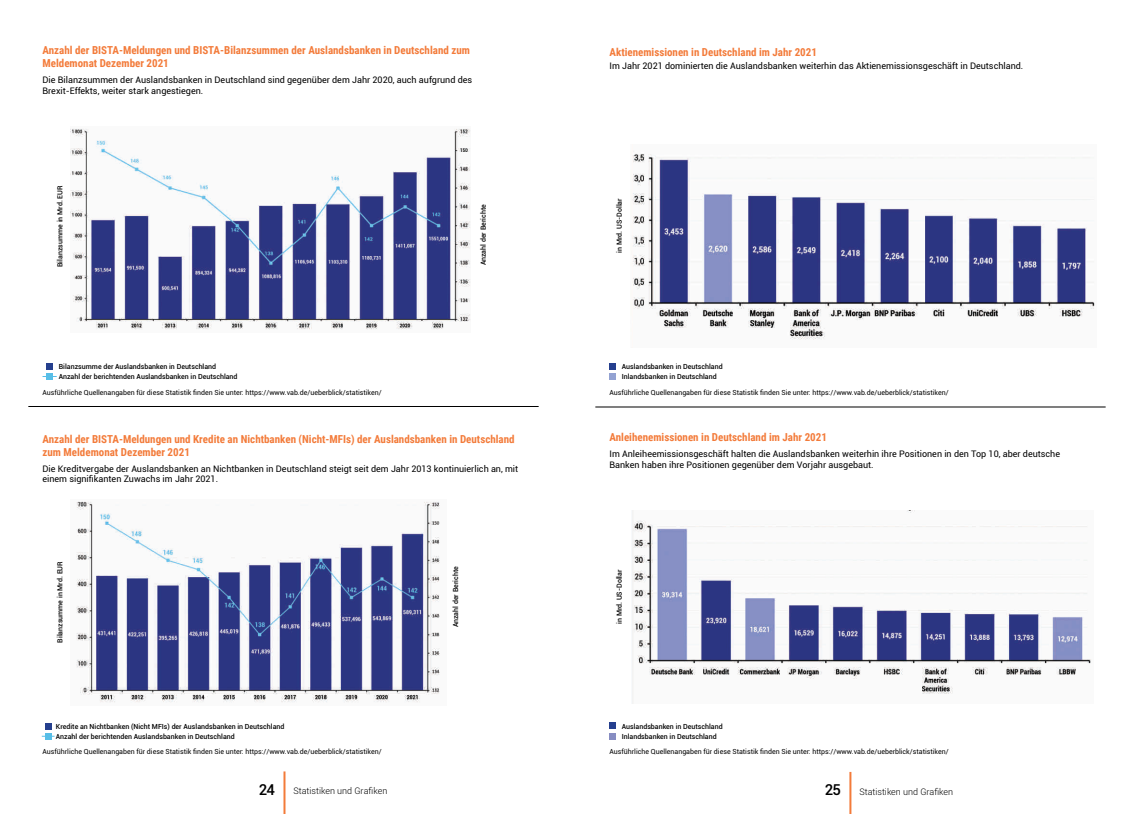
<style>
.page{position:relative;width:1134px;height:814px;background:#fff}
.page>*{position:absolute;margin:0;border:0;box-sizing:border-box;transform-origin:0 0}
.t1{font:500 15px "Roboto";color:#000}
.t2{font:700 11px/13.2px "Roboto Condensed";color:#f37b3a}
.t3{font:9px/10.8px "Roboto";color:#000}
.t4{font:300 9px "Roboto";color:#000}
.t5{font:500 7px "Roboto";color:#000}
.t6{font:7px "Roboto";color:#000}
</style>
<div class="page">
<hr style="left:283px;top:771px;width:2px;height:43px;background:#f37b3a">
<hr style="left:28px;top:406px;width:511px;height:1px;background:#000">
<svg style="left:42px;top:723px;width:13px;height:16px"></svg>
<svg style="left:43px;top:363px;width:14px;height:16px"></svg>
<hr style="left:849px;top:771px;width:2px;height:43px;background:#f37b3a">
<hr style="left:595px;top:407px;width:511px;height:1px;background:#000">
<img style="left:632px;top:151px;width:463px;height:189px">
<img style="left:632px;top:510px;width:459px;height:193px">
<svg style="left:610px;top:363px;width:6px;height:6px"></svg>
<div style="left:609px;top:373px;width:7px;height:6px;background:#93a2d2"></div>
<svg style="left:610px;top:722px;width:6px;height:6px"></svg>
<div style="left:609px;top:733px;width:7px;height:6px;background:#878dc2"></div>
<img style="left:71px;top:128px;width:400px;height:202px">
<img style="left:76px;top:501px;width:364px;height:202px">
<p class="t2" style="left:43px;top:43px;width:429px">Anzahl der BISTA-Meldungen und BISTA-Bilanzsummen der Auslandsbanken in Deutschland zum</p>
<p class="t2" style="left:43px;top:56px;width:128px">Meldemonat Dezember 2021</p>
<p class="t3" style="left:43px;top:74px;width:431px">Die Bilanzsummen der Auslandsbanken in Deutschland sind gegenüber dem Jahr 2020, auch aufgrund des</p>
<p class="t3" style="left:43px;top:85px;width:162px">Brexit-Effekts, weiter stark angestiegen.</p>
<p class="t2" style="left:609px;top:45px;width:209px">Aktienemissionen in Deutschland im Jahr 2021</p>
<p class="t3" style="left:609px;top:60px;width:415px">Im Jahr 2021 dominierten die Auslandsbanken weiterhin das Aktienemissionsgeschäft in Deutschland.</p>
<p class="t5" style="left:55px;top:267px;width:83px;rotate:-90deg">Bilanzsumme in Mrd. EUR</p>
<p class="t5" style="left:478px;top:265px;width:62px;rotate:-90deg">Anzahl der Berichte</p>
<p class="t5" style="left:614px;top:253px;width:56px;rotate:-90deg">in Mrd. US-Dollar</p>
<p class="t5" style="left:59px;top:362px;width:159px">Bilanzsumme der Auslandsbanken in Deutschland</p>
<p class="t5" style="left:59px;top:372px;width:180px">Anzahl der berichtenden Auslandsbanken in Deutschland</p>
<p class="t5" style="left:622px;top:362px;width:102px">Auslandsbanken in Deutschland</p>
<p class="t5" style="left:622px;top:372px;width:96px">Inlandsbanken in Deutschland</p>
<p class="t6" style="left:43px;top:387px;width:341px">Ausführliche Quellenangaben für diese Statistik finden Sie unter: https://www.vab.de/ueberblick/statistiken/</p>
<p class="t2" style="left:43px;top:431px;width:474px">Anzahl der BISTA-Meldungen und Kredite an Nichtbanken (Nicht-MFIs) der Auslandsbanken in Deutschland zum Meldemonat Dezember 2021</p>
<p class="t3" style="left:43px;top:462px;width:477px">Die Kreditvergabe der Auslandsbanken an Nichtbanken in Deutschland steigt seit dem Jahr 2013 kontinuierlich an, mit einem signifikanten Zuwachs im Jahr 2021.</p>
<p class="t5" style="left:55px;top:642px;width:83px;rotate:-90deg">Bilanzsumme in Mrd. EUR</p>
<p class="t5" style="left:451px;top:627px;width:62px;rotate:-90deg">Anzahl der Berichte</p>
<p class="t5" style="left:56px;top:721px;width:230px">Kredite an Nichtbanken (Nicht MFIs) der Auslandsbanken in Deutschland</p>
<p class="t5" style="left:56px;top:731px;width:180px">Anzahl der berichtenden Auslandsbanken in Deutschland</p>
<p class="t6" style="left:43px;top:746px;width:341px">Ausführliche Quellenangaben für diese Statistik finden Sie unter: https://www.vab.de/ueberblick/statistiken/</p>
<p class="t1" style="left:259px;top:778px;width:18px">24</p>
<p class="t4" style="left:293px;top:784px;width:95px">Statistiken und Grafiken</p>
<p class="t6" style="left:609px;top:387px;width:341px">Ausführliche Quellenangaben für diese Statistik finden Sie unter: https://www.vab.de/ueberblick/statistiken/</p>
<p class="t2" style="left:609px;top:430px;width:219px">Anleihenemissionen in Deutschland im Jahr 2021</p>
<p class="t3" style="left:609px;top:448px;width:452px">Im Anleiheemissionsgeschäft halten die Auslandsbanken weiterhin ihre Positionen in den Top 10, aber deutsche</p>
<p class="t3" style="left:609px;top:458px;width:266px">Banken haben ihre Positionen gegenüber dem Vorjahr ausgebaut.</p>
<p class="t5" style="left:614px;top:624px;width:56px;rotate:-90deg">in Mrd. US-Dollar</p>
<p class="t5" style="left:622px;top:721px;width:102px">Auslandsbanken in Deutschland</p>
<p class="t5" style="left:622px;top:731px;width:96px">Inlandsbanken in Deutschland</p>
<p class="t6" style="left:609px;top:746px;width:341px">Ausführliche Quellenangaben für diese Statistik finden Sie unter: https://www.vab.de/ueberblick/statistiken/</p>
<p class="t1" style="left:825px;top:778px;width:18px">25</p>
<p class="t4" style="left:859px;top:785px;width:95px">Statistiken und Grafiken</p>
</div>
